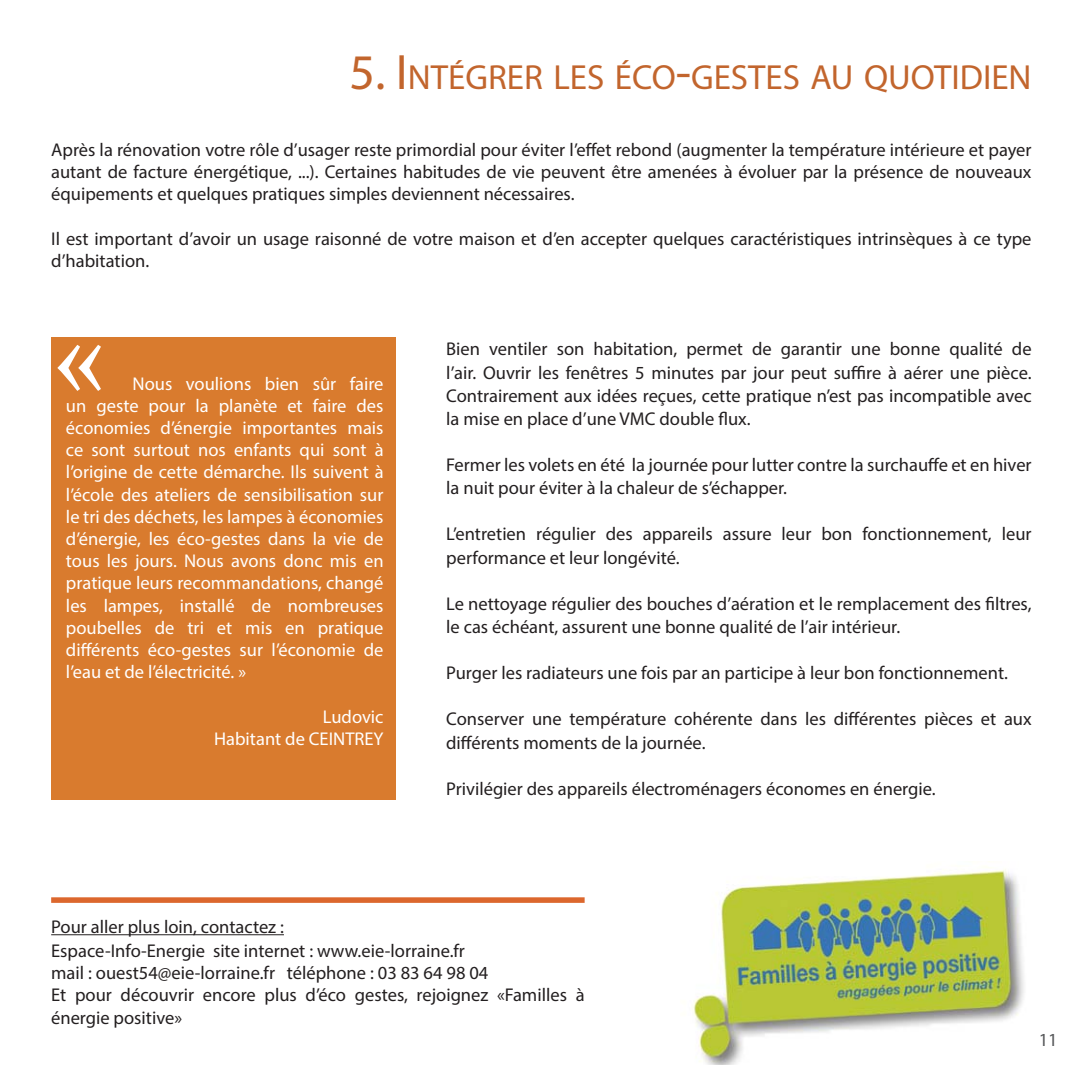
<style>
.page{position:relative;width:1084px;height:1085px;background:#fff}
.page>*{position:absolute;margin:0;border:0;box-sizing:border-box;transform-origin:0 0}
.t1{font:125.8px "Minion Pro";color:#fff}
.t2{font:35px "Myriad Pro";color:#c2652d}
.t3{font:18.4px/23.2px "Myriad Pro";color:#231f20}
.t4{font:18.4px/22.2px "Myriad Pro";color:#fff;text-align:justify}
.t5{font:18.4px "Myriad Pro";color:#58595b}
.s1{font-size:50px}
</style>
<div class="page">
<hr style="left:51px;top:934px;width:233px;height:1px;background:#231f20">
<div style="left:51px;top:337px;width:344px;height:463px;background:#d97b2e"></div>
<img style="left:692px;top:867px;width:332px;height:198px">
<div style="left:51px;top:897px;width:534px;height:5px;background:#dc672d"></div>
<h2 class="t2" style="left:349px;top:56px;width:684px"><span class="s1">5. I</span>NTÉGRER LES ÉCO<span class="s1">-</span>GESTES AU QUOTIDIEN</h2>
<p class="t3" style="left:51px;top:140px;width:982px;line-height:22.2px;text-align:justify">Après la rénovation votre rôle d’usager reste primordial pour éviter l’effet rebond (augmenter la température intérieure et payer autant de facture énergétique, ...). Certaines habitudes de vie peuvent être amenées à évoluer par la présence de nouveaux équipements et quelques pratiques simples deviennent nécessaires.</p>
<p class="t3" style="left:51px;top:229px;width:982px;line-height:22.2px">Il est important d’avoir un usage raisonné de votre maison et d’en accepter quelques caractéristiques intrinsèques à ce type d’habitation.</p>
<h1 class="t1" style="left:51px;top:279px;width:57px">«</h1>
<p class="t4" style="left:66px;top:373px;width:319px;text-indent:67px">Nous voulions bien sûr faire un geste pour la planète et faire des économies d’énergie importantes mais ce sont surtout nos enfants qui sont à l’origine de cette démarche. Ils suivent à l’école des ateliers de sensibilisation sur le tri des déchets, les lampes à économies d’énergie, les éco-gestes dans la vie de tous les jours. Nous avons donc mis en pratique leurs recommandations, changé les lampes, installé de nombreuses poubelles de tri et mis en pratique différents éco-gestes sur l’économie de l’eau et de l’électricité. »</p>
<p class="t4" style="left:214px;top:706px;width:171px;text-align:right">Ludovic<br>Habitant de CEINTREY</p>
<p class="t3" style="left:446px;top:339px;width:587px;text-align:justify">Bien ventiler son habitation, permet de garantir une bonne qualité de l’air. Ouvrir les fenêtres 5 minutes par jour peut suffire à aérer une pièce.<br>Contrairement aux idées reçues, cette pratique n’est pas incompatible avec la mise en place d’une VMC double flux.</p>
<p class="t3" style="left:446px;top:454px;width:587px">Fermer les volets en été la journée pour lutter contre la surchauffe et en hiver la nuit pour éviter à la chaleur de s’échapper.</p>
<p class="t3" style="left:446px;top:524px;width:587px">L’entretien régulier des appareils assure leur bon fonctionnement, leur performance et leur longévité.</p>
<p class="t3" style="left:446px;top:593px;width:587px">Le nettoyage régulier des bouches d’aération et le remplacement des filtres, le cas échéant, assurent une bonne qualité de l’air intérieur.</p>
<p class="t3" style="left:446px;top:662px;width:563px">Purger les radiateurs une fois par an participe à leur bon fonctionnement.</p>
<p class="t3" style="left:446px;top:709px;width:587px">Conserver une température cohérente dans les différentes pièces et aux différents moments de la journée.</p>
<p class="t3" style="left:446px;top:778px;width:491px">Privilégier des appareils électroménagers économes en énergie.</p>
<p class="t3" style="left:51px;top:916px;width:415px;line-height:24px">Pour aller plus loin, contactez :<br>Espace-Info-Energie site internet : www.eie-lorraine.fr</p>
<p class="t3" style="left:51px;top:963px;width:535px;line-height:22.2px">mail : ouest54@eie-lorraine.fr téléphone : 03 83 64 98 04<br>Et pour découvrir encore plus d’éco gestes, rejoignez «Familles à énergie positive»</p>
<p class="t5" style="left:1039px;top:1032px;width:20px">11</p>
</div>
